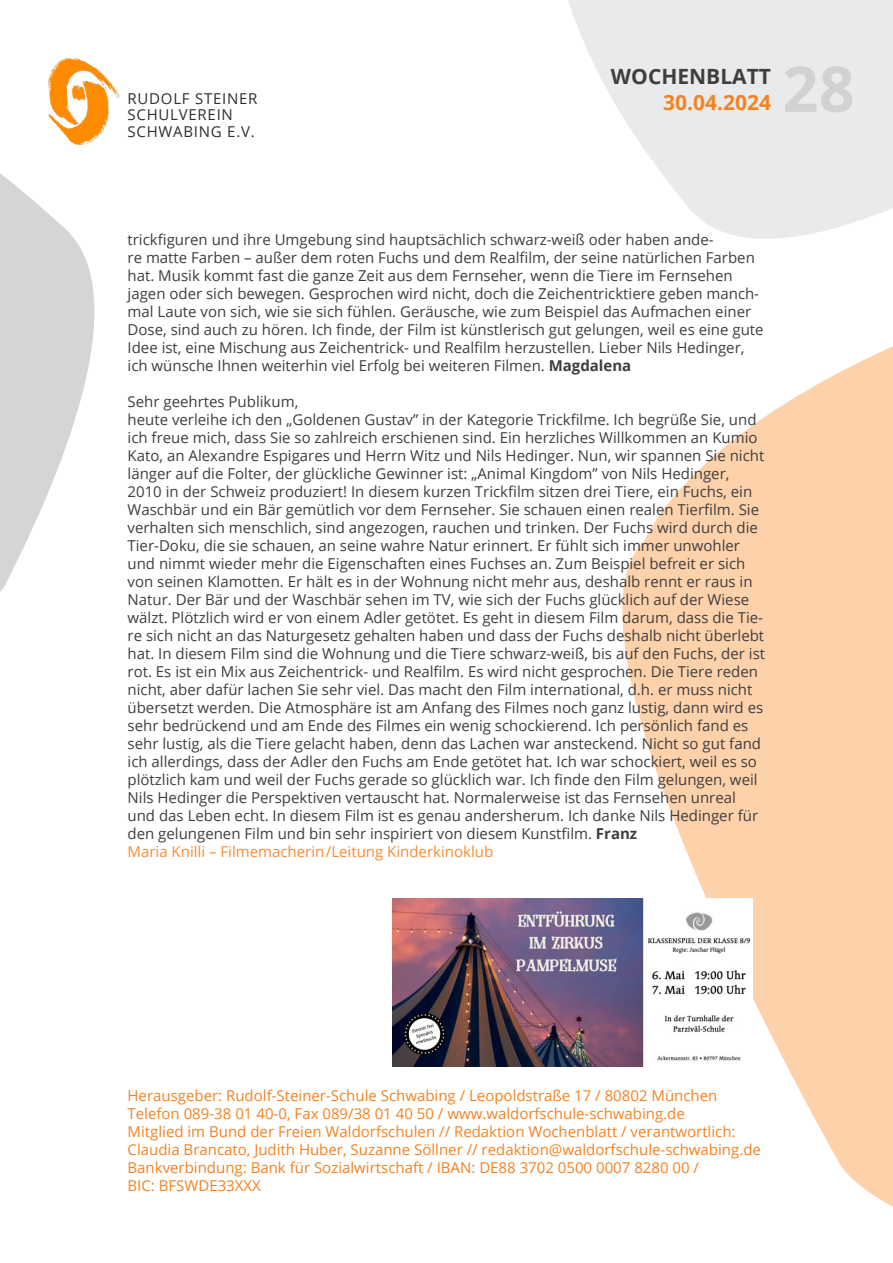
<style>
.page{position:relative;width:893px;height:1263px;background:#fff}
.page>*{position:absolute;margin:0;border:0;box-sizing:border-box;transform-origin:0 0}
.t1{font:700 63px "Open Sans";color:#d1d2d4}
.t2{font:700 21px "Open Sans";color:#3e3e3f}
.t3{font:700 21px "Open Sans";color:#f58220}
.t4{font:15px/18px "Open Sans";color:#3e3e3f}
.t5{font:15px/18px "Open Sans";color:#f58220}
.t6{font:15px/16.5px "Open Sans";letter-spacing:.05em;color:#312f30}
.s1{font-weight:700}
.s2{color:#f68c32}
</style>
<div class="page">
<img style="left:55px;top:59px;width:37px;height:7px">
<svg style="left:0;top:66px;width:120px;height:526px"></svg>
<svg style="left:547px;top:346px;width:346px;height:861px;fill:#fdd1aa"></svg>
<svg style="left:568px;top:0;width:325px;height:239px;fill:#e9eaeb"></svg>
<img style="left:393px;top:899px;width:360px;height:167px">
<p class="t6" style="left:128px;top:89px;width:131px">RUDOLF STEINER<br>SCHULVEREIN<br>SCHWABING E.V.</p>
<h2 class="t2" style="left:611px;top:62px;width:162px">WOCHENBLATT</h2>
<h2 class="t3" style="left:663px;top:87px;width:109px">30.04.2024</h2>
<h1 class="t1" style="left:782px;top:44px;width:74px">28</h1>
<p class="t4" style="left:128px;top:231px;width:637px">trickfiguren und ihre Umgebung sind hauptsächlich schwarz-weiß oder haben ande-<br>re matte Farben – außer dem roten Fuchs und dem Realfilm, der seine natürlichen Farben hat. Musik kommt fast die ganze Zeit aus dem Fernseher, wenn die Tiere im Fernsehen jagen oder sich bewegen. Gesprochen wird nicht, doch die Zeichentricktiere geben manch&shy;mal Laute von sich, wie sie sich fühlen. Geräusche, wie zum Beispiel das Aufmachen einer Dose, sind auch zu hören. Ich finde, der Film ist künstlerisch gut gelungen, weil es eine gute Idee ist, eine Mischung aus Zeichentrick- und Realfilm herzustellen. Lieber Nils Hedinger, ich wünsche Ihnen weiterhin viel Erfolg bei weiteren Filmen. <span class="s1">Magdalena</span></p>
<p class="t4" style="left:128px;top:393px;width:639px">Sehr geehrtes Publikum,<br>heute verleihe ich den „Goldenen Gustav” in der Kategorie Trickfilme. Ich begrüße Sie, und ich freue mich, dass Sie so zahlreich erschienen sind. Ein herzliches Willkommen an Kumio Kato, an Alexandre Espigares und Herrn Witz und Nils Hedinger. Nun, wir spannen Sie nicht länger auf die Folter, der glückliche Gewinner ist: „Animal Kingdom” von Nils Hedinger, 2010 in der Schweiz produziert! In diesem kurzen Trickfilm sitzen drei Tiere, ein Fuchs, ein Waschbär und ein Bär gemütlich vor dem Fernseher. Sie schauen einen realen Tierfilm. Sie verhalten sich menschlich, sind angezogen, rauchen und trinken. Der Fuchs wird durch die Tier-Doku, die sie schauen, an seine wahre Natur erinnert. Er fühlt sich immer unwohler und nimmt wieder mehr die Eigenschaften eines Fuchses an. Zum Beispiel befreit er sich von seinen Klamotten. Er hält es in der Wohnung nicht mehr aus, deshalb rennt er raus in Natur. Der Bär und der Waschbär sehen im TV, wie sich der Fuchs glücklich auf der Wiese wälzt. Plötzlich wird er von einem Adler getötet. Es geht in diesem Film darum, dass die Tie&shy;re sich nicht an das Naturgesetz gehalten haben und dass der Fuchs deshalb nicht überlebt hat. In diesem Film sind die Wohnung und die Tiere schwarz-weiß, bis auf den Fuchs, der ist rot. Es ist ein Mix aus Zeichentrick- und Realfilm. Es wird nicht gesprochen. Die Tiere reden nicht, aber dafür lachen Sie sehr viel. Das macht den Film international, d.h. er muss nicht übersetzt werden. Die Atmosphäre ist am Anfang des Filmes noch ganz lustig, dann wird es sehr bedrückend und am Ende des Filmes ein wenig schockierend. Ich persönlich fand es sehr lustig, als die Tiere gelacht haben, denn das Lachen war ansteckend. Nicht so gut fand ich allerdings, dass der Adler den Fuchs am Ende getötet hat. Ich war schockiert, weil es so plötzlich kam und weil der Fuchs gerade so glücklich war. Ich finde den Film gelungen, weil Nils Hedinger die Perspektiven vertauscht hat. Normalerweise ist das Fernsehen unreal und das Leben echt. In diesem Film ist es genau andersherum. Ich danke Nils Hedinger für den gelungenen Film und bin sehr inspiriert von diesem Kunstfilm. <span class="s1">Franz<br></span><span class="s2">Maria Knilli – Filmemacherin /Leitung Kinderkinoklub</span></p>
<p class="t5" style="left:128px;top:1086px;width:635px">Herausgeber: Rudolf-Steiner-Schule Schwabing / Leopoldstraße 17 / 80802 München Telefon 089-38 01 40-0, Fax 089/38 01 40 50 / www.waldorfschule-schwabing.de<br>Mitglied im Bund der Freien Waldorfschulen // Redaktion Wochenblatt / verantwortlich:<br>Claudia Brancato, Judith Huber, Suzanne Söllner // redaktion@waldorfschule-schwabing.de Bankverbindung: Bank für Sozialwirtschaft / IBAN: DE88 3702 0500 0007 8280 00 /<br>BIC: BFSWDE33XXX</p>
</div>
